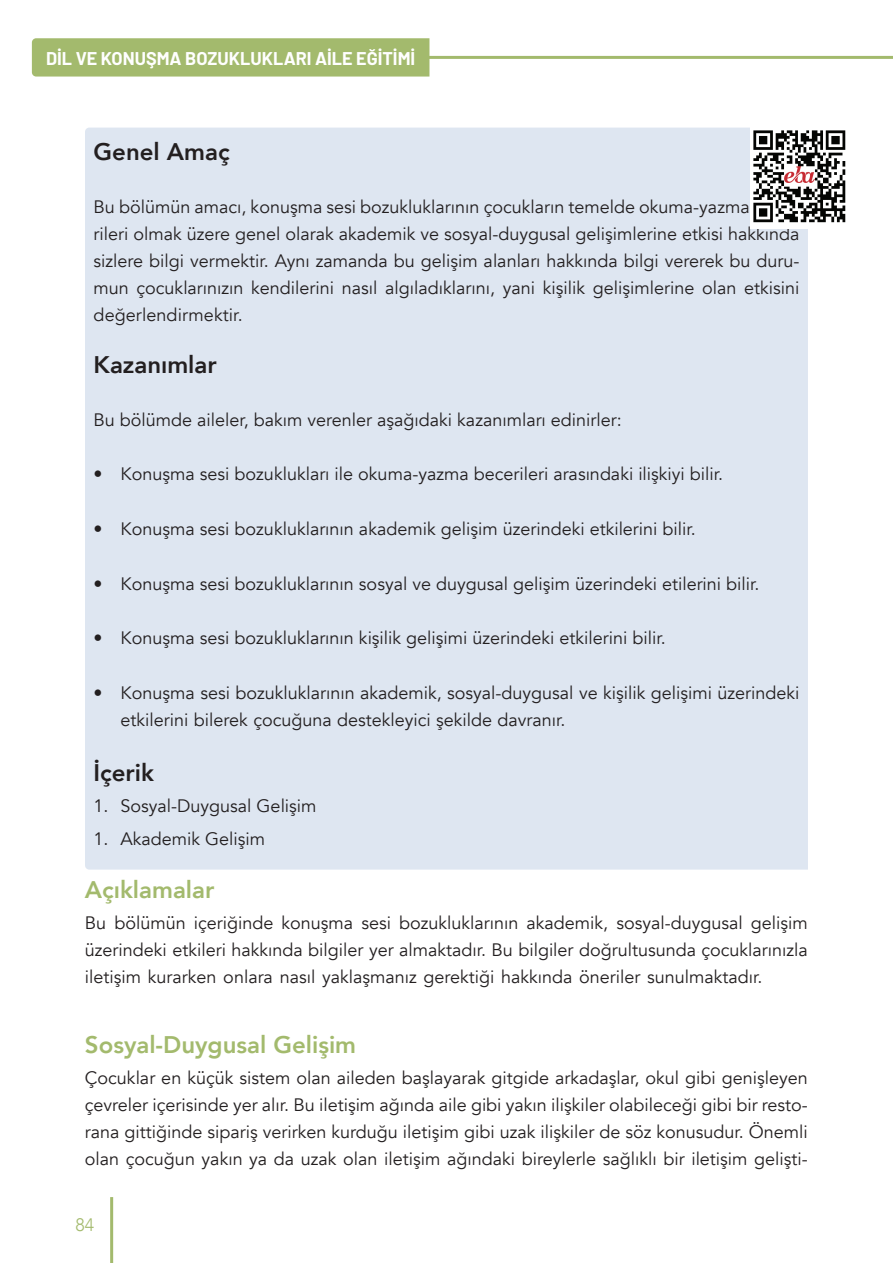
<style>
.page{position:relative;width:893px;height:1263px;background:#fff}
.page>*{position:absolute;margin:0;border:0;box-sizing:border-box;transform-origin:0 0}
.t1{font:800 24px "Avenir";color:#a3ba6d}
.t2{font:800 24px "Avenir";color:#231f20}
.t3{font:18px/27px "Avenir";color:#231f20;text-align:justify}
.t4{font:700 18px "Barlow";color:#fff}
.t5{font:300 18px "Avenir";color:#a3ba6d}
</style>
<div class="page">
<div style="left:32px;top:38px;width:397px;height:39px;background:#a3ba6d"></div>
<hr style="left:427px;top:56px;width:466px;height:3px;background:#a3ba6d">
<hr style="left:110px;top:1197px;width:3px;height:66px;background:#a3ba6d">
<div style="left:85px;top:128px;width:723px;height:742px;background:#dee6f1"></div>
<img style="left:751px;top:128px;width:95px;height:100px">
<p class="t4" style="left:46px;top:46px;width:371px">DİL VE KONUŞMA BOZUKLUKLARI AİLE EĞİTİMİ</p>
<h1 class="t2" style="left:94px;top:133px;width:138px">Genel Amaç</h1>
<p class="t3" style="left:94px;top:193px;width:707px">Bu bölümün amacı, konuşma sesi bozukluklarının çocukların temelde okuma-yazma bece&shy;rileri olmak üzere genel olarak akademik ve sosyal-duygusal gelişimlerine etkisi hakkında sizlere bilgi vermektir. Aynı zamanda bu gelişim alanları hakkında bilgi vererek bu duru&shy;mun çocuklarınızın kendilerini nasıl algıladıklarını, yani kişilik gelişimlerine olan etkisini değerlendirmektir.</p>
<h1 class="t2" style="left:94px;top:346px;width:125px">Kazanımlar</h1>
<p class="t3" style="left:94px;top:406px;width:530px">Bu bölümde aileler, bakım verenler aşağıdaki kazanımları edinirler:</p>
<p class="t3" style="left:94px;top:461px;width:631px">• Konuşma sesi bozuklukları ile okuma-yazma becerileri arasındaki ilişkiyi bilir.</p>
<p class="t3" style="left:94px;top:515px;width:604px">• Konuşma sesi bozukluklarının akademik gelişim üzerindeki etkilerini bilir.</p>
<p class="t3" style="left:94px;top:570px;width:667px">• Konuşma sesi bozukluklarının sosyal ve duygusal gelişim üzerindeki etilerini bilir.</p>
<p class="t3" style="left:94px;top:625px;width:574px">• Konuşma sesi bozukluklarının kişilik gelişimi üzerindeki etkilerini bilir.</p>
<p class="t3" style="left:121px;top:679px;width:680px;text-indent:-27px">• Konuşma sesi bozukluklarının akademik, sosyal-duygusal ve kişilik gelişimi üzerindeki etkilerini bilerek çocuğuna destekleyici şekilde davranır.</p>
<h1 class="t2" style="left:94px;top:753px;width:62px">İçerik</h1>
<p class="t3" style="left:94px;top:792px;width:225px">1. Sosyal-Duygusal Gelişim</p>
<p class="t3" style="left:94px;top:826px;width:173px">1. Akademik Gelişim</p>
<h1 class="t1" style="left:85px;top:871px;width:131px">Açıklamalar</h1>
<p class="t3" style="left:85px;top:910px;width:724px">Bu bölümün içeriğinde konuşma sesi bozukluklarının akademik, sosyal-duygusal gelişim üzerindeki etkileri hakkında bilgiler yer almaktadır. Bu bilgiler doğrultusunda çocuklarınızla iletişim kurarken onlara nasıl yaklaşmanız gerektiği hakkında öneriler sunulmaktadır.</p>
<h1 class="t1" style="left:85px;top:1025px;width:273px">Sosyal-Duygusal Gelişim</h1>
<p class="t3" style="left:85px;top:1064px;width:724px">Çocuklar en küçük sistem olan aileden başlayarak gitgide arkadaşlar, okul gibi genişleyen çevreler içerisinde yer alır. Bu iletişim ağında aile gibi yakın ilişkiler olabileceği gibi bir resto&shy;rana gittiğinde sipariş verirken kurduğu iletişim gibi uzak ilişkiler de söz konusudur. Önemli olan çocuğun yakın ya da uzak olan iletişim ağındaki bireylerle sağlıklı bir iletişim gelişti-</p>
<p class="t5" style="left:76px;top:1214px;width:20px">84</p>
</div>
